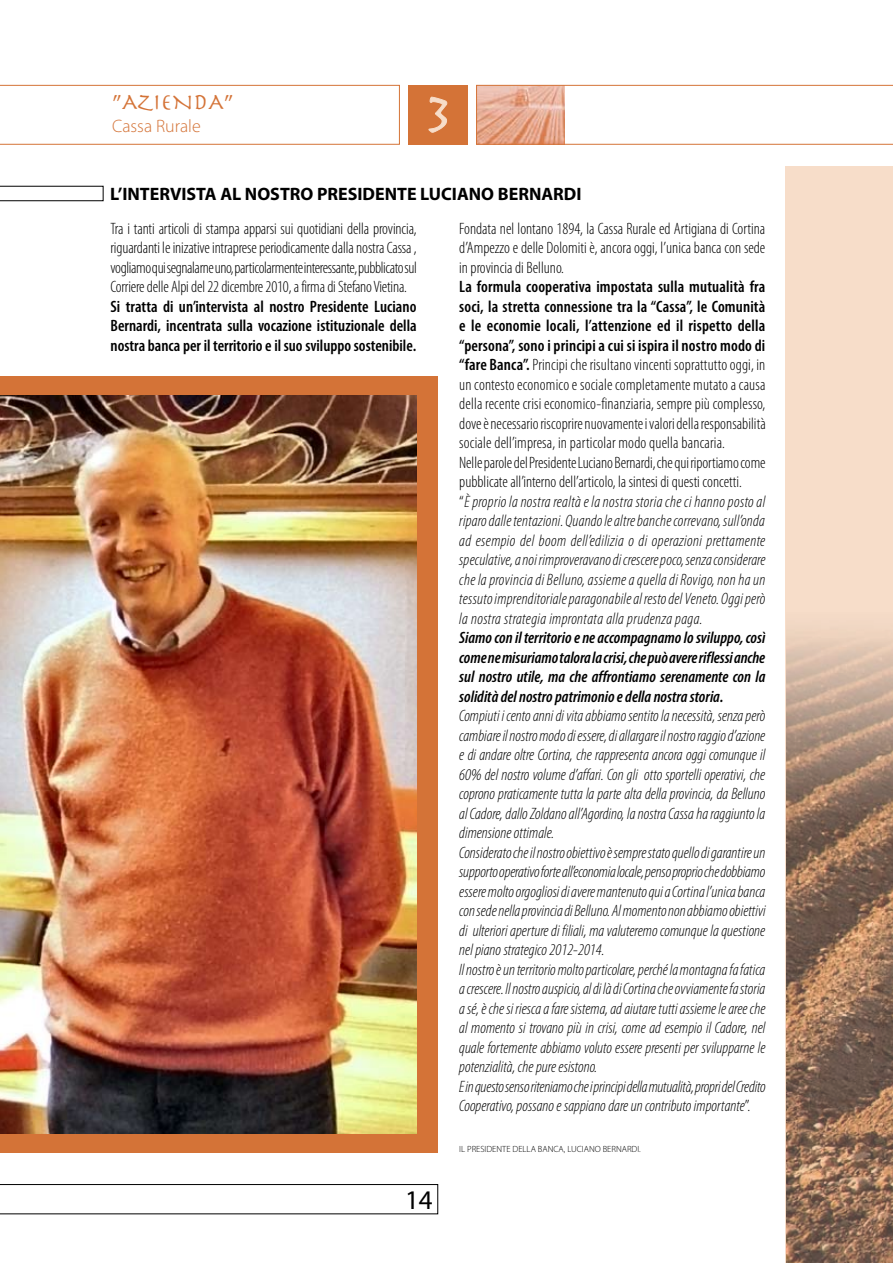
<style>
.page{position:relative;width:893px;height:1263px;background:#fff}
.page>*{position:absolute;margin:0;border:0;box-sizing:border-box;transform-origin:0 0}
.t1{font:54px "Herculanum";color:#f7ddc9}
.t2{font:27px "Myriad Pro";color:#000}
.t3{font:23.1px "Herculanum";color:#d47337}
.t4{font:700 18px "Myriad Pro";color:#000}
.t5{font:300 18px "Myriad Pro";color:#d47337}
.t6{font:300 condensed 16.5px/19.5px "Myriad Pro";color:#000;text-align:justify}
.t7{font:italic 300 condensed 16.5px/19.5px "Myriad Pro";color:#000}
.t8{font:italic 600 condensed 16.5px/19.5px "Myriad Pro";color:#000;text-align:justify}
.t9{font:600 condensed 16.5px/19.5px "Myriad Pro";color:#000;text-align:justify}
.t10{font:300 9px "Myriad Pro";color:#000}
.s1{font-weight:600}
.s2{font-style:italic}
.s3{font-style:normal}
</style>
<div class="page">
<div style="left:786px;top:166px;width:107px;height:1097px;background:#f7ddc9"></div>
<img style="left:787px;top:630px;width:106px;height:633px">
<div style="left:0;top:376px;width:438px;height:776px;background:#d47337"></div>
<img style="left:478px;top:87px;width:87px;height:56px">
<div style="left:408px;top:85px;width:60px;height:60px;background:#d47337"></div>
<svg style="left:0;top:85px;width:400px;height:60px"></svg>
<svg style="left:428px;top:96px;width:20px;height:37px"></svg>
<svg style="left:0;top:1184px;width:438px;height:30px"></svg>
<div style="left:476px;top:85px;width:417px;height:60px;border:1px solid #d47337"></div>
<img style="left:0;top:395px;width:417px;height:738px">
<svg style="left:0;top:186px;width:103px;height:15px"></svg>
<h3 class="t3" style="left:112px;top:88px;width:123px">”AZIENDA”</h3>
<p class="t5" style="left:112px;top:115px;width:90px">Cassa Rurale</p>
<h1 class="t1" style="left:427px;top:79px;width:27px">3</h1>
<p class="t4" style="left:110px;top:183px;width:473px">L’INTERVISTA AL NOSTRO PRESIDENTE LUCIANO BERNARDI</p>
<p class="t6" style="left:111px;top:218px;width:308px">Tra i tanti articoli di stampa apparsi sui quotidiani della provincia, riguardanti le inizative intraprese periodicamente dalla nostra Cassa , vogliamo qui segnalarne uno, particolarmente interessante, pubblicato sul Corriere delle Alpi del 22 dicembre 2010, a firma di Stefano Vietina.</p>
<p class="t9" style="left:111px;top:296px;width:308px">Si tratta di un’intervista al nostro Presidente Luciano Bernardi, incentrata sulla vocazione istituzionale della nostra banca per il territorio e il suo sviluppo sostenibile.</p>
<p class="t6" style="left:459px;top:218px;width:308px">Fondata nel lontano 1894, la Cassa Rurale ed Artigiana di Cortina d’Ampezzo e delle Dolomiti è, ancora oggi, l’unica banca con sede in provincia di Belluno.</p>
<p class="t6" style="left:459px;top:277px;width:308px;text-align:left"><span class="s1">La formula cooperativa impostata sulla mutualità fra soci, la stretta connessione tra la “Cassa”, le Comunità e le economie locali, l’attenzione ed il rispetto della “persona”, sono i principi a cui si ispira il nostro modo di “fare Banca”.</span> Principi che risultano vincenti soprattutto oggi, in un contesto economico e sociale completamente mutato a causa della recente crisi economico-finanziaria, sempre più complesso, dove è necessario riscoprire nuovamente i valori della responsabilità sociale dell’impresa, in particolar modo quella bancaria.<br>Nelle parole del Presidente Luciano Bernardi, che qui riportiamo come pubblicate all’interno dell’articolo, la sintesi di questi concetti.<br>“<span class="s2">È proprio la nostra realtà e la nostra storia che ci hanno posto al riparo dalle tentazioni. Quando le altre banche correvano, sull’onda ad esempio del boom dell’edilizia o di operazioni prettamente speculative, a noi rimproveravano di crescere poco, senza considerare che la provincia di Belluno, assieme a quella di Rovigo, non ha un tessuto imprenditoriale paragonabile al resto del Veneto. Oggi però la nostra strategia improntata alla prudenza paga.</span></p>
<p class="t8" style="left:459px;top:627px;width:308px">Siamo con il territorio e ne accompagnamo lo sviluppo, così come ne misuriamo talora la crisi, che può avere riflessi anche sul nostro utile, ma che affrontiamo serenamente con la solidità del nostro patrimonio e della nostra storia.</p>
<p class="t7" style="left:459px;top:706px;width:308px">Compiuti i cento anni di vita abbiamo sentito la necessità, senza però cambiare il nostro modo di essere, di allargare il nostro raggio d’azione e di andare oltre Cortina, che rappresenta ancora oggi comunque il 60% del nostro volume d’affari. Con gli otto sportelli operativi, che coprono praticamente tutta la parte alta della provincia, da Belluno al Cadore, dallo Zoldano all’Agordino, la nostra Cassa ha raggiunto la dimensione ottimale.<br>Considerato che il nostro obiettivo è sempre stato quello di garantire un supporto operativo forte all’economia locale, penso proprio che dobbiamo essere molto orgogliosi di avere mantenuto qui a Cortina l’unica banca con sede nella provincia di Belluno. Al momento non abbiamo obiettivi di ulteriori aperture di filiali, ma valuteremo comunque la questione nel piano strategico 2012-2014.<br>Il nostro è un territorio molto particolare, perché la montagna fa fatica a crescere. Il nostro auspicio, al di là di Cortina che ovviamente fa storia a sé, è che si riesca a fare sistema, ad aiutare tutti assieme le aree che al momento si trovano più in crisi, come ad esempio il Cadore, nel quale fortemente abbiamo voluto essere presenti per svilupparne le potenzialità, che pure esistono.<br>E in questo senso riteniamo che i principi della mutualità, propri del Credito Cooperativo, possano e sappiano dare un contributo importante<span class="s3">”.</span></p>
<p class="t10" style="left:459px;top:1143px;width:183px">IL PRESIDENTE DELLA BANCA, LUCIANO BERNARDI.</p>
<h2 class="t2" style="left:405px;top:1183px;width:29px">14</h2>
</div>
